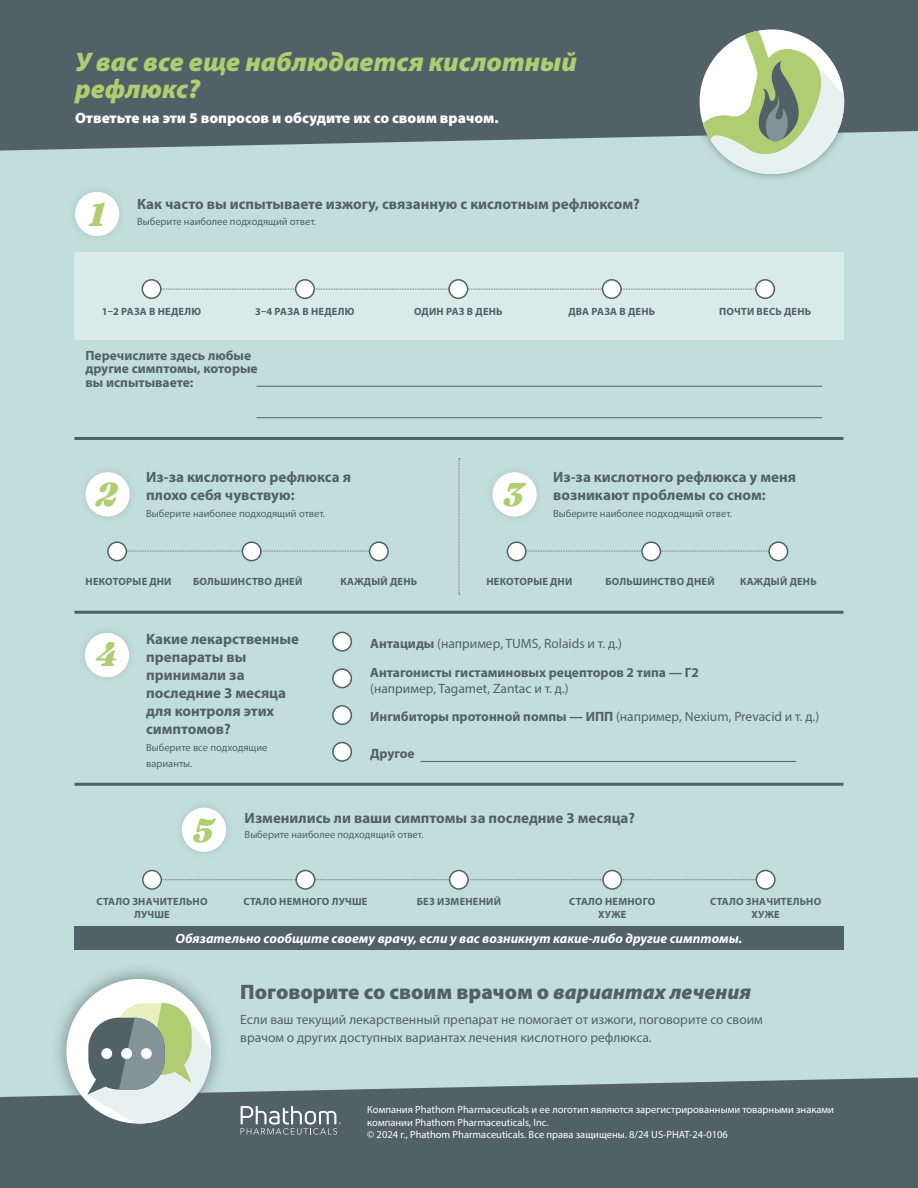
<style>
.page{position:relative;width:918px;height:1188px;background:#c2dedb}
.page>*{position:absolute;margin:0;border:0;box-sizing:border-box;transform-origin:0 0}
.t1{font:italic 900 33px "Fraunces 9 pt";color:#b1cd72}
.t2{font:italic 900 27px/27px "Myriad Pro";color:#b1cd72}
.t3{font:900 21px "Myriad Pro";color:#526067}
.t4{font:700 15px/18px "Myriad Pro";color:#526067}
.t5{font:900 15px "Myriad Pro";color:#fff}
.t6{font:13.5px/18px "Myriad Pro";color:#526067}
.t7{font:700 13.5px/13.5px "Myriad Pro";color:#526067}
.t8{font:italic 700 13.5px "Myriad Pro";color:#fff}
.t9{font:700 10.5px/12.6px "Myriad Pro";letter-spacing:.02em;color:#526067;text-align:center}
.t10{font:10.5px/12.6px "Myriad Pro";color:#fff}
.t11{font:10.5px/16.5px "Myriad Pro";color:#526067}
.s1{font-weight:700}
.s2{font-style:italic}
</style>
<div class="page">
<div style="left:0;top:0;width:918px;height:151px;background:#526067"></div>
<svg style="left:0;top:1077px;width:918px;height:111px;background:#5a696f"></svg>
<div style="left:690px;top:20px;width:163px;height:163px;background:#526067;opacity:.6"></div>
<svg style="left:700px;top:29px;width:144px;height:145px;background:#bdcbb5"></svg>
<svg style="left:241px;top:1106px;width:100px;height:29px;background:#788388"></svg>
<div style="left:49px;top:962px;width:179px;height:179px;background:#526067;opacity:.75"></div>
<div style="left:66px;top:979px;width:145px;height:145px;background:#fff;border-radius:50%"></div>
<svg style="left:87px;top:1003px;width:124px;height:121px;background:#aebbb0"></svg>
<div style="left:141px;top:1048px;width:11px;height:11px;background:#fff;border-radius:50%"></div>
<div style="left:74px;top:252px;width:769px;height:88px;background:#daeae8"></div>
<svg style="left:459px;top:458px;width:1px;height:137px"></svg>
<hr style="left:75px;top:437px;width:768px;height:3px;background:#526067">
<hr style="left:75px;top:611px;width:768px;height:3px;background:#526067">
<hr style="left:75px;top:783px;width:768px;height:3px;background:#526067">
<hr style="left:256px;top:386px;width:566px;height:1px;background:#526067">
<hr style="left:256px;top:417px;width:566px;height:1px;background:#526067">
<svg style="left:127px;top:551px;width:242px;height:1px"></svg>
<div style="left:108px;top:542px;width:18px;height:19px;background:#fff;border-radius:50%"></div>
<div style="left:107px;top:541px;width:20px;height:20px;border:2px solid #526067;border-radius:50%"></div>
<div style="left:242px;top:542px;width:19px;height:19px;background:#fff;border-radius:50%"></div>
<div style="left:242px;top:541px;width:20px;height:20px;border:2px solid #526067;border-radius:50%"></div>
<div style="left:370px;top:542px;width:18px;height:19px;background:#fff;border-radius:50%"></div>
<div style="left:369px;top:541px;width:20px;height:20px;border:2px solid #526067;border-radius:50%"></div>
<svg style="left:527px;top:551px;width:241px;height:1px"></svg>
<div style="left:507px;top:542px;width:19px;height:19px;background:#fff;border-radius:50%"></div>
<div style="left:507px;top:541px;width:20px;height:20px;border:2px solid #526067;border-radius:50%"></div>
<div style="left:642px;top:542px;width:18px;height:19px;background:#fff;border-radius:50%"></div>
<div style="left:641px;top:541px;width:20px;height:20px;border:2px solid #526067;border-radius:50%"></div>
<div style="left:769px;top:542px;width:19px;height:19px;background:#fff;border-radius:50%"></div>
<div style="left:768px;top:541px;width:20px;height:20px;border:2px solid #526067;border-radius:50%"></div>
<svg style="left:162px;top:879px;width:594px;height:1px"></svg>
<div style="left:143px;top:871px;width:18px;height:18px;background:#fff;border-radius:50%"></div>
<div style="left:142px;top:870px;width:20px;height:20px;border:2px solid #526067;border-radius:50%"></div>
<div style="left:296px;top:871px;width:19px;height:18px;background:#fff;border-radius:50%"></div>
<div style="left:295px;top:870px;width:20px;height:20px;border:2px solid #526067;border-radius:50%"></div>
<div style="left:450px;top:871px;width:18px;height:18px;background:#fff;border-radius:50%"></div>
<div style="left:449px;top:870px;width:20px;height:20px;border:2px solid #526067;border-radius:50%"></div>
<div style="left:603px;top:871px;width:18px;height:18px;background:#fff;border-radius:50%"></div>
<div style="left:602px;top:870px;width:20px;height:20px;border:2px solid #526067;border-radius:50%"></div>
<div style="left:756px;top:871px;width:19px;height:18px;background:#fff;border-radius:50%"></div>
<div style="left:756px;top:870px;width:20px;height:20px;border:2px solid #526067;border-radius:50%"></div>
<svg style="left:162px;top:289px;width:593px;height:1px"></svg>
<div style="left:142px;top:280px;width:19px;height:18px;background:#fff;border-radius:50%"></div>
<div style="left:142px;top:279px;width:20px;height:20px;border:2px solid #526067;border-radius:50%"></div>
<div style="left:296px;top:280px;width:18px;height:18px;background:#fff;border-radius:50%"></div>
<div style="left:295px;top:279px;width:20px;height:20px;border:2px solid #526067;border-radius:50%"></div>
<div style="left:449px;top:280px;width:19px;height:18px;background:#fff;border-radius:50%"></div>
<div style="left:448px;top:279px;width:20px;height:20px;border:2px solid #526067;border-radius:50%"></div>
<div style="left:603px;top:280px;width:18px;height:18px;background:#fff;border-radius:50%"></div>
<div style="left:602px;top:279px;width:20px;height:20px;border:2px solid #526067;border-radius:50%"></div>
<div style="left:756px;top:280px;width:18px;height:18px;background:#fff;border-radius:50%"></div>
<div style="left:755px;top:279px;width:20px;height:20px;border:2px solid #526067;border-radius:50%"></div>
<div style="left:74px;top:926px;width:770px;height:24px;background:#526067"></div>
<div style="left:333px;top:706px;width:18px;height:18px;background:#fff;border-radius:50%"></div>
<div style="left:332px;top:705px;width:20px;height:20px;border:2px solid #526067;border-radius:50%"></div>
<div style="left:333px;top:669px;width:18px;height:19px;background:#fff;border-radius:50%"></div>
<div style="left:332px;top:668px;width:20px;height:20px;border:2px solid #526067;border-radius:50%"></div>
<div style="left:333px;top:632px;width:18px;height:19px;background:#fff;border-radius:50%"></div>
<div style="left:332px;top:632px;width:20px;height:20px;border:2px solid #526067;border-radius:50%"></div>
<div style="left:333px;top:743px;width:18px;height:18px;background:#fff;border-radius:50%"></div>
<div style="left:332px;top:742px;width:20px;height:20px;border:2px solid #526067;border-radius:50%"></div>
<hr style="left:421px;top:761px;width:375px;height:1px;background:#526067">
<div style="left:75px;top:192px;width:44px;height:44px;background:#fff;border-radius:50%"></div>
<div style="left:182px;top:808px;width:44px;height:44px;background:#fff;border-radius:50%"></div>
<div style="left:85px;top:472px;width:45px;height:44px;background:#fff;border-radius:50%"></div>
<div style="left:85px;top:633px;width:44px;height:44px;background:#fff;border-radius:50%"></div>
<div style="left:492px;top:472px;width:45px;height:45px;background:#fff;border-radius:50%"></div>
<h2 class="t2" style="left:75px;top:48px;width:503px">У вас все еще наблюдается кислотный рефлюкс?</h2>
<p class="t5" style="left:75px;top:108px;width:425px">Ответьте на эти 5 вопросов и обсудите их со своим врачом.</p>
<h1 class="t1" style="left:89px;top:188px;width:17px">1</h1>
<p class="t4" style="left:137px;top:194px;width:504px">Как часто вы испытываете изжогу, связанную с кислотным рефлюксом?</p>
<p class="t11" style="left:137px;top:213px;width:180px">Выберите наиболее подходящий ответ.</p>
<p class="t9" style="left:102px;top:304px;width:101px">1–2 РАЗА В НЕДЕЛЮ</p>
<p class="t9" style="left:255px;top:304px;width:101px">3–4 РАЗА В НЕДЕЛЮ</p>
<p class="t9" style="left:414px;top:304px;width:90px">ОДИН РАЗ В ДЕНЬ</p>
<p class="t9" style="left:568px;top:304px;width:88px">ДВА РАЗА В ДЕНЬ</p>
<p class="t9" style="left:719px;top:304px;width:93px">ПОЧТИ ВЕСЬ ДЕНЬ</p>
<p class="t7" style="left:86px;top:348px;width:174px">Перечислите здесь любые другие симптомы, которые вы испытываете:</p>
<h1 class="t1" style="left:95px;top:468px;width:23px">2</h1>
<p class="t4" style="left:146px;top:467px;width:206px">Из-за кислотного рефлюкса я плохо себя чувствую:</p>
<p class="t11" style="left:146px;top:505px;width:180px">Выберите наиболее подходящий ответ.</p>
<h1 class="t1" style="left:503px;top:469px;width:21px">3</h1>
<p class="t4" style="left:553px;top:467px;width:245px">Из-за кислотного рефлюкса у меня возникают проблемы со сном:</p>
<p class="t11" style="left:553px;top:505px;width:180px">Выберите наиболее подходящий ответ.</p>
<p class="t9" style="left:86px;top:575px;width:87px">НЕКОТОРЫЕ ДНИ</p>
<p class="t9" style="left:193px;top:575px;width:111px">БОЛЬШИНСТВО ДНЕЙ</p>
<p class="t9" style="left:341px;top:575px;width:78px">КАЖДЫЙ ДЕНЬ</p>
<p class="t9" style="left:487px;top:575px;width:87px">НЕКОТОРЫЕ ДНИ</p>
<p class="t9" style="left:605px;top:575px;width:111px">БОЛЬШИНСТВО ДНЕЙ</p>
<p class="t9" style="left:740px;top:575px;width:78px">КАЖДЫЙ ДЕНЬ</p>
<h1 class="t1" style="left:96px;top:628px;width:22px">4</h1>
<p class="t4" style="left:146px;top:630px;width:154px">Какие лекарственные препараты вы принимали за последние 3 месяца для контроля этих симптомов?</p>
<p class="t11" style="left:146px;top:739px;width:123px">Выберите все подходящие варианты.</p>
<p class="t6" style="left:370px;top:634px;width:253px"><span class="s1">Антациды</span> (например, TUMS, Rolaids и т. д.)</p>
<p class="t7" style="left:370px;top:665px;width:330px">Антагонисты гистаминовых рецепторов 2 типа — Г2</p>
<p class="t6" style="left:370px;top:680px;width:200px">(например, Tagamet, Zantac и т. д.)</p>
<p class="t6" style="left:370px;top:708px;width:451px"><span class="s1">Ингибиторы протонной помпы — ИПП</span> (например, Nexium, Prevacid и т. д.)</p>
<p class="t7" style="left:370px;top:746px;width:46px">Другое</p>
<h1 class="t1" style="left:193px;top:804px;width:21px">5</h1>
<p class="t4" style="left:245px;top:809px;width:392px">Изменились ли ваши симптомы за последние 3 месяца?</p>
<p class="t11" style="left:245px;top:826px;width:180px">Выберите наиболее подходящий ответ.</p>
<p class="t9" style="left:96px;top:895px;width:113px">СТАЛО ЗНАЧИТЕЛЬНО<br>ЛУЧШЕ</p>
<p class="t9" style="left:243px;top:895px;width:126px">СТАЛО НЕМНОГО ЛУЧШЕ</p>
<p class="t9" style="left:417px;top:895px;width:86px">БЕЗ ИЗМЕНЕНИЙ</p>
<p class="t9" style="left:569px;top:895px;width:87px">СТАЛО НЕМНОГО<br>ХУЖЕ</p>
<p class="t9" style="left:710px;top:895px;width:113px">СТАЛО ЗНАЧИТЕЛЬНО<br>ХУЖЕ</p>
<p class="t8" style="left:176px;top:930px;width:568px">Обязательно сообщите своему врачу, если у вас возникнут какие-либо другие симптомы.</p>
<h3 class="t3" style="left:240px;top:978px;width:512px">Поговорите со своим врачом о <span class="s2">вариантах лечения</span></h3>
<p class="t6" style="left:240px;top:1010px;width:524px">Если ваш текущий лекарственный препарат не помогает от изжоги, поговорите со своим врачом о других доступных вариантах лечения кислотного рефлюкса.</p>
<p class="t10" style="left:367px;top:1103px;width:468px">Компания Phathom Pharmaceuticals и ее логотип являются зарегистрированными товарными знаками компании Phathom Pharmaceuticals, Inc.<br>© 2024 г., Phathom Pharmaceuticals. Все права защищены. 8/24 US-PHAT-24-0106</p>
</div>
